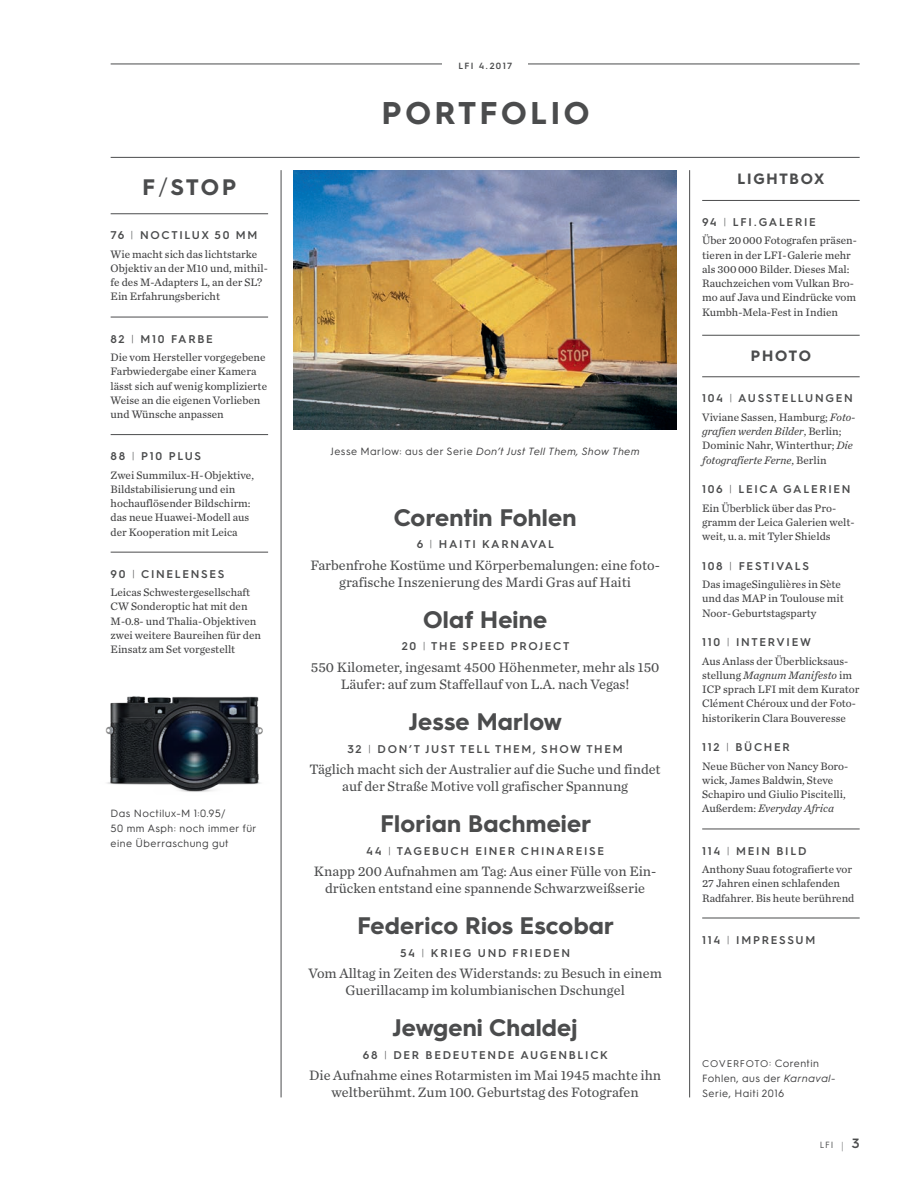
<style>
.page{position:relative;width:915px;height:1191px;background:#fff}
.page>*{position:absolute;margin:0;border:0;box-sizing:border-box;transform-origin:0 0}
.t1{font:700 31.5px "Hurme Geometric Sans 3";letter-spacing:.12em;color:#4b4c4d}
.t2{font:700 24px "Hurme Geometric Sans 3";letter-spacing:.01em;color:#4b4c4d}
.t3{font:700 22.5px "Hurme Geometric Sans 3";color:#4b4c4d}
.t4{font:700 15px "Hurme Geometric Sans 3";letter-spacing:.12em;color:#4b4c4d}
.t5{font:14.25px/17.2px "Chronicle Text G2";color:#4b4c4d;text-align:center}
.t6{font:11.25px/14.2px "Chronicle Text G2";color:#3e3e3f}
.t7{font:600 11.25px "Hurme Geometric Sans 3";letter-spacing:.15em;color:#4b4c4d}
.t8{font:10.5px/15px "Hurme Geometric Sans 3";letter-spacing:.04em;color:#3e3e3f}
.t9{font:italic 10.5px "Hurme Geometric Sans 3";letter-spacing:.04em;color:#3e3e3f}
.t10{font:9.75px "Hurme Geometric Sans 3";letter-spacing:.07em;color:#3e3e3f}
.t11{font:600 9px "Hurme Geometric Sans 3";letter-spacing:.15em;color:#4b4c4d}
.t12{font:9px "Hurme Geometric Sans 3";color:#4b4c4d}
.s1{font-weight:400}
.s2{font-weight:300}
.s3{font-style:normal}
.s4{font-style:italic}
.s5{font-size:10.5px}
.s6{font-weight:300;font-size:12.6px}
.s7{font-weight:600;font-size:13.5px}
</style>
<div class="page">
<img style="left:293px;top:170px;width:383px;height:259px">
<hr style="left:111px;top:64px;width:748px;height:1px;background:#4b4c4d">
<hr style="left:111px;top:157px;width:748px;height:1px;background:#4b4c4d">
<hr style="left:281px;top:170px;width:1px;height:927px;background:#4b4c4d">
<hr style="left:111px;top:213px;width:157px;height:1px;background:#4b4c4d">
<hr style="left:111px;top:317px;width:157px;height:1px;background:#4b4c4d">
<hr style="left:111px;top:434px;width:157px;height:1px;background:#4b4c4d">
<hr style="left:111px;top:552px;width:157px;height:1px;background:#4b4c4d">
<hr style="left:689px;top:170px;width:1px;height:927px;background:#4b4c4d">
<div style="left:442px;top:62px;width:85px;height:16px;background:#fff"></div>
<hr style="left:702px;top:200px;width:157px;height:1px;background:#4b4c4d">
<hr style="left:702px;top:335px;width:157px;height:1px;background:#4b4c4d">
<hr style="left:702px;top:376px;width:157px;height:1px;background:#4b4c4d">
<hr style="left:702px;top:828px;width:157px;height:1px;background:#4b4c4d">
<hr style="left:702px;top:917px;width:157px;height:1px;background:#4b4c4d">
<img style="left:105px;top:696px;width:158px;height:96px">
<h3 class="t3" style="left:143px;top:171px;width:95px">F<span class="s1">/</span>STOP</h3>
<p class="t7" style="left:111px;top:227px;width:148px">76 <span class="s2">|</span> NOCTILUX 50 MM</p>
<p class="t6" style="left:111px;top:246px;width:159px">Wie macht sich das lichtstarke<br>Objektiv an der M10 und, mithil&shy;fe des M-Adapters L, an der SL?<br>Ein Erfahrungsbericht</p>
<p class="t7" style="left:111px;top:331px;width:104px">82 <span class="s2">|</span> M10 FARBE</p>
<p class="t6" style="left:111px;top:349px;width:158px">Die vom Hersteller vorgegebene<br>Farbwiedergabe einer Kamera lässt sich auf wenig komplizierte<br>Weise an die eigenen Vorlieben und Wünsche anpassen</p>
<p class="t7" style="left:111px;top:448px;width:92px">88 <span class="s2">|</span> P10 PLUS</p>
<p class="t6" style="left:111px;top:467px;width:145px">Zwei Summilux-H-Objektive,<br>Bildstabilisierung und ein hochauflösender Bildschirm: das neue Huawei-Modell aus der Kooperation mit Leica</p>
<p class="t7" style="left:111px;top:566px;width:115px">90 <span class="s2">|</span> CINELENSES</p>
<p class="t6" style="left:111px;top:584px;width:152px">Leicas Schwestergesellschaft<br>CW Sonderoptic hat mit den<br>M-0.8- und Thalia-Objektiven zwei weitere Baureihen für den<br>Einsatz am Set vorgestellt</p>
<p class="t8" style="left:111px;top:804px;width:147px">Das Noctilux-M 1:0.95/<br>50 mm Asph: noch immer für eine Überraschung gut</p>
<p class="t11" style="left:458px;top:59px;width:55px">LFI 4.2017</p>
<h1 class="t1" style="left:382px;top:91px;width:209px">PORTFOLIO</h1>
<p class="t9" style="left:330px;top:444px;width:310px"><span class="s3">Jesse Marlow: aus der Serie</span> Don’t Just Tell Them, Show Them</p>
<h2 class="t2" style="left:394px;top:501px;width:184px">Corentin Fohlen</h2>
<p class="t7" style="left:416px;top:536px;width:139px">6 <span class="s2">|</span> HAITI KARNAVAL</p>
<p class="t5" style="left:310px;top:556px;width:351px">Farbenfrohe Kostüme und Körperbemalungen: eine foto&shy;grafische Inszenierung des Mardi Gras auf Haiti</p>
<h2 class="t2" style="left:423px;top:603px;width:125px">Olaf Heine</h2>
<p class="t7" style="left:401px;top:638px;width:169px">20 <span class="s2">|</span> THE SPEED PROJECT</p>
<p class="t5" style="left:311px;top:658px;width:350px">550 Kilometer, ingesamt 4500 Höhenmeter, mehr als 150<br>Läufer: auf zum Staffellauf von L.A. nach Vegas!</p>
<h2 class="t2" style="left:409px;top:705px;width:154px">Jesse Marlow</h2>
<p class="t7" style="left:347px;top:740px;width:277px">32 <span class="s2">|</span> DON’T JUST TELL THEM, SHOW THEM</p>
<p class="t5" style="left:309px;top:760px;width:352px">Täglich macht sich der Australier auf die Suche und findet auf der Straße Motive voll grafischer Spannung</p>
<h2 class="t2" style="left:380px;top:807px;width:212px">Florian Bachmeier</h2>
<p class="t7" style="left:366px;top:842px;width:239px">44 <span class="s2">|</span> TAGEBUCH EINER CHINAREISE</p>
<p class="t5" style="left:314px;top:862px;width:344px">Knapp 200 Aufnahmen am Tag: Aus einer Fülle von Ein&shy;drücken entstand eine spannende Schwarzweißserie</p>
<h2 class="t2" style="left:357px;top:909px;width:258px">Federico Rios Escobar</h2>
<p class="t7" style="left:400px;top:944px;width:172px">54 <span class="s2">|</span> KRIEG UND FRIEDEN</p>
<p class="t5" style="left:308px;top:964px;width:355px">Vom Alltag in Zeiten des Widerstands: zu Besuch in einem<br>Guerillacamp im kolumbianischen Dschungel</p>
<h2 class="t2" style="left:393px;top:1011px;width:186px">Jewgeni Chaldej</h2>
<p class="t7" style="left:362px;top:1046px;width:246px">68 <span class="s2">|</span> DER BEDEUTENDE AUGENBLICK</p>
<p class="t5" style="left:309px;top:1066px;width:353px">Die Aufnahme eines Rotarmisten im Mai 1945 machte ihn weltberühmt. Zum 100. Geburtstag des Fotografen</p>
<h3 class="t4" style="left:737px;top:169px;width:88px">LIGHTBOX</h3>
<p class="t7" style="left:702px;top:214px;width:115px">94 <span class="s2">|</span> LFI.GALERIE</p>
<p class="t6" style="left:702px;top:233px;width:156px">Über 20 000 Fotografen präsen&shy;tieren in der LFI-Galerie mehr als 300 000 Bilder. Dieses Mal:<br>Rauchzeichen vom Vulkan Bro&shy;mo auf Java und Eindrücke vom<br>Kumbh-Mela-Fest in Indien</p>
<h3 class="t4" style="left:750px;top:345px;width:61px">PHOTO</h3>
<p class="t7" style="left:702px;top:390px;width:152px">104 <span class="s2">|</span> AUSSTELLUNGEN</p>
<p class="t6" style="left:702px;top:409px;width:154px">Viviane Sassen, Hamburg; <span class="s4">Foto&shy;grafien werden Bilder</span>, Berlin;<br>Dominic Nahr, Winterthur; <span class="s4">Die fotografierte Ferne</span>, Berlin</p>
<p class="t7" style="left:702px;top:481px;width:150px">106 <span class="s2">|</span> LEICA GALERIEN</p>
<p class="t6" style="left:702px;top:500px;width:154px">Ein Überblick über das Pro&shy;gramm der Leica Galerien welt&shy;weit, u. a. mit Tyler Shields</p>
<p class="t7" style="left:702px;top:558px;width:108px">108 <span class="s2">|</span> FESTIVALS</p>
<p class="t6" style="left:702px;top:576px;width:143px">Das imageSingulières in Sète und das MAP in Toulouse mit<br>Noor-Geburtstagsparty</p>
<p class="t7" style="left:702px;top:634px;width:110px">110 <span class="s2">|</span> INTERVIEW</p>
<p class="t6" style="left:702px;top:653px;width:159px">Aus Anlass der Überblicksaus&shy;stellung <span class="s4">Magnum Manifesto</span> im<br>ICP sprach LFI mit dem Kurator<br>Clément Chéroux und der Foto&shy;historikerin Clara Bouveresse</p>
<p class="t7" style="left:702px;top:739px;width:89px">112 <span class="s2">|</span> BÜCHER</p>
<p class="t6" style="left:702px;top:758px;width:148px">Neue Bücher von Nancy Boro&shy;wick, James Baldwin, Steve<br>Schapiro und Giulio Piscitelli,<br>Außerdem: <span class="s4">Everyday Africa</span></p>
<p class="t7" style="left:702px;top:842px;width:106px">114 <span class="s2">|</span> MEIN BILD</p>
<p class="t6" style="left:702px;top:861px;width:154px">Anthony Suau fotografierte vor<br>27 Jahren einen schlafenden<br>Radfahrer. Bis heute berührend</p>
<p class="t7" style="left:702px;top:931px;width:115px">114 <span class="s2">|</span> IMPRESSUM</p>
<p class="t10" style="left:702px;top:1057px;width:118px">COVERFOTO: <span class="s5">Corentin</span></p>
<p class="t8" style="left:702px;top:1070px;width:135px">Fohlen, aus der <span class="s4">Karnaval</span>-<br>Serie, Haiti 2016</p>
<p class="t12" style="left:819px;top:1139px;width:41px">LFI <span class="s6">|</span> <span class="s7">3</span></p>
</div>
